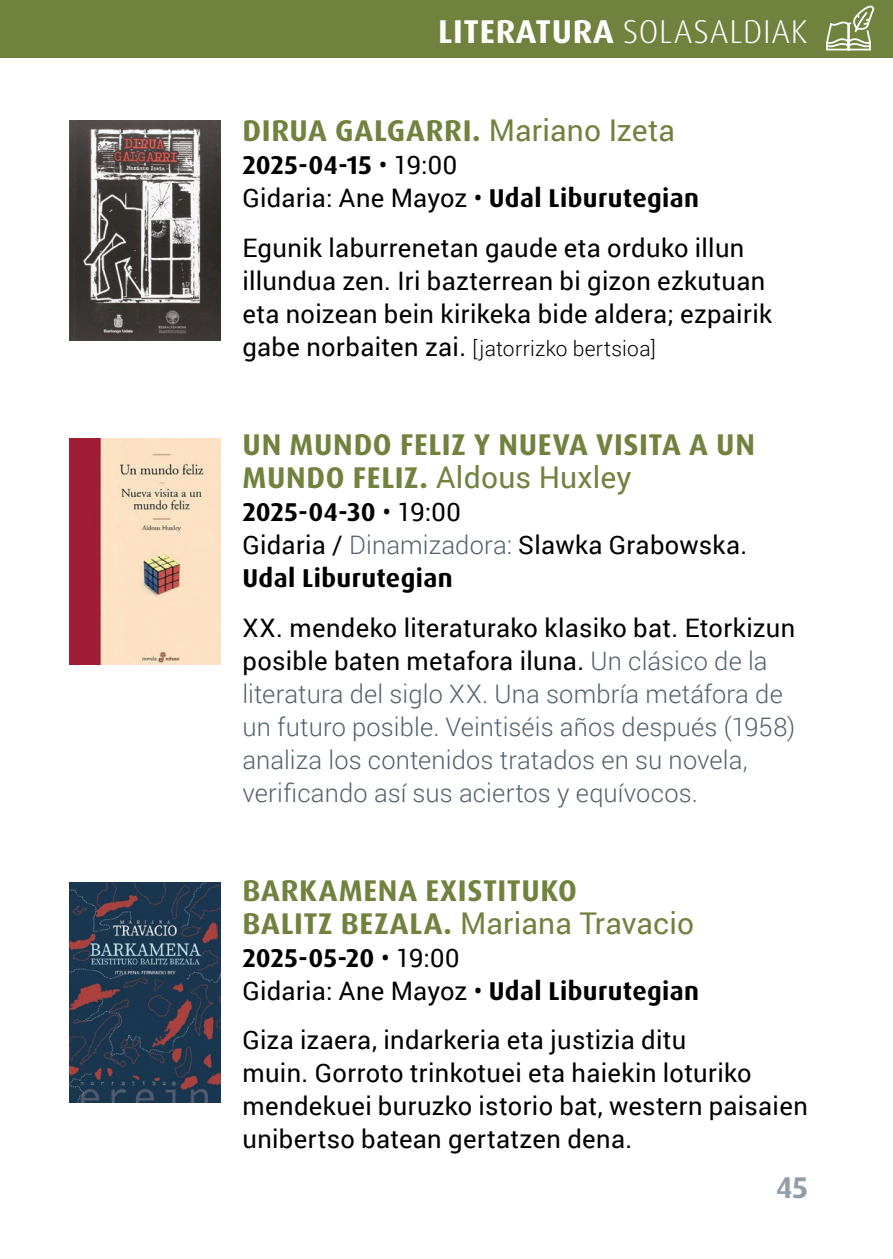
<style>
.page{position:relative;width:893px;height:1259px;background:#fff}
.page>*{position:absolute;margin:0;border:0;box-sizing:border-box;transform-origin:0 0}
.t1{font:300 33px "Dax Pro";letter-spacing:.02em;color:#fff}
.t2{font:700 30px "Dax Pro";letter-spacing:.02em;color:#71823f}
.t3{font:30px "Roboto";letter-spacing:.005em;color:#71823f}
.t4{font:700 30px "Dax Pro";color:#939da8}
.t5{font:700 25.8px "Dax Pro";letter-spacing:.015em;color:#000}
.t6{font:25.5px/33px "Roboto";letter-spacing:.015em;color:#000}
.t7{font:300 25.5px/33px "Roboto";letter-spacing:.005em;color:#54616c}
.t8{font:300 21px "Roboto";letter-spacing:.015em;color:#000}
.s1{font-weight:700}
.s2{font-family:"Roboto";font-weight:400}
.s3{font-family:"Roboto";font-weight:400;font-size:25.5px}
.s4{font-family:"Dax Pro";font-weight:700;font-size:25.8px}
.s5{font-weight:400;font-size:25.5px}
.s6{font-family:"Dax Pro";font-weight:700}
.s7{font-weight:300;color:#54616c}
.s8{font-weight:400;color:#000}
</style>
<div class="page">
<div style="left:0;top:0;width:893px;height:58px;background:#71823f"></div>
<svg style="left:826px;top:5px;width:49px;height:46px"></svg>
<img style="left:69px;top:121px;width:151px;height:220px">
<img style="left:69px;top:438px;width:151px;height:226px">
<img style="left:69px;top:882px;width:151px;height:220px">
<p class="t1" style="left:438px;top:10px;width:371px"><span class="s1">LITERATURA</span> SOLASALDIAK</p>
<p class="t2" style="left:243px;top:112px;width:434px">DIRUA GALGARRI. <span class="s2">Mariano Izeta</span></p>
<p class="t5" style="left:242px;top:149px;width:216px">2025-04-15 <span class="s3">• 19:00</span></p>
<p class="t6" style="left:242px;top:173px;width:504px;line-height:49.5px">Gidaria: Ane Mayoz • <span class="s4">Udal Liburutegian<br></span>Egunik laburrenetan gaude eta orduko illun</p>
<p class="t6" style="left:242px;top:263px;width:531px">illundua zen. Iri bazterrean bi gizon ezkutuan eta noizean bein kirikeka bide aldera; ezpairik</p>
<p class="t8" style="left:242px;top:334px;width:415px"><span class="s5">gabe norbaiten zai.</span> [jatorrizko bertsioa]</p>
<p class="t2" style="left:243px;top:425px;width:514px">UN MUNDO FELIZ Y NUEVA VISITA A UN</p>
<p class="t3" style="left:243px;top:456px;width:391px"><span class="s6">MUNDO FELIZ.</span> Aldous Huxley</p>
<p class="t5" style="left:242px;top:495px;width:220px">2025-04-30 <span class="s3">• 19:00</span></p>
<p class="t6" style="left:242px;top:527px;width:506px">Gidaria / <span class="s7">Dinamizadora:</span> Slawka Grabowska.</p>
<p class="t5" style="left:242px;top:561px;width:212px">Udal Liburutegian</p>
<p class="t7" style="left:242px;top:610px;width:554px"><span class="s8">XX. mendeko literaturako klasiko bat. Etorkizun posible baten metafora iluna.</span> Un clásico de la literatura del siglo XX. Una sombría metáfora de un futuro posible. Veintiséis años después (1958) analiza los contenidos tratados en su novela, verificando así sus aciertos y equívocos.</p>
<p class="t2" style="left:243px;top:871px;width:336px">BARKAMENA EXISTITUKO</p>
<p class="t3" style="left:243px;top:902px;width:453px"><span class="s6">BALITZ BEZALA.</span> Mariana Travacio</p>
<p class="t5" style="left:242px;top:941px;width:219px">2025-05-20 <span class="s3">• 19:00</span></p>
<p class="t6" style="left:242px;top:965px;width:458px;line-height:49.5px">Gidaria: Ane Mayoz • <span class="s4">Udal Liburutegian<br></span>Giza izaera, indarkeria eta justizia ditu</p>
<p class="t6" style="left:242px;top:1055px;width:567px">muin. Gorroto trinkotuei eta haiekin loturiko mendekuei buruzko istorio bat, western paisaien unibertso batean gertatzen dena.</p>
<p class="t4" style="left:776px;top:1168px;width:33px">45</p>
</div>
